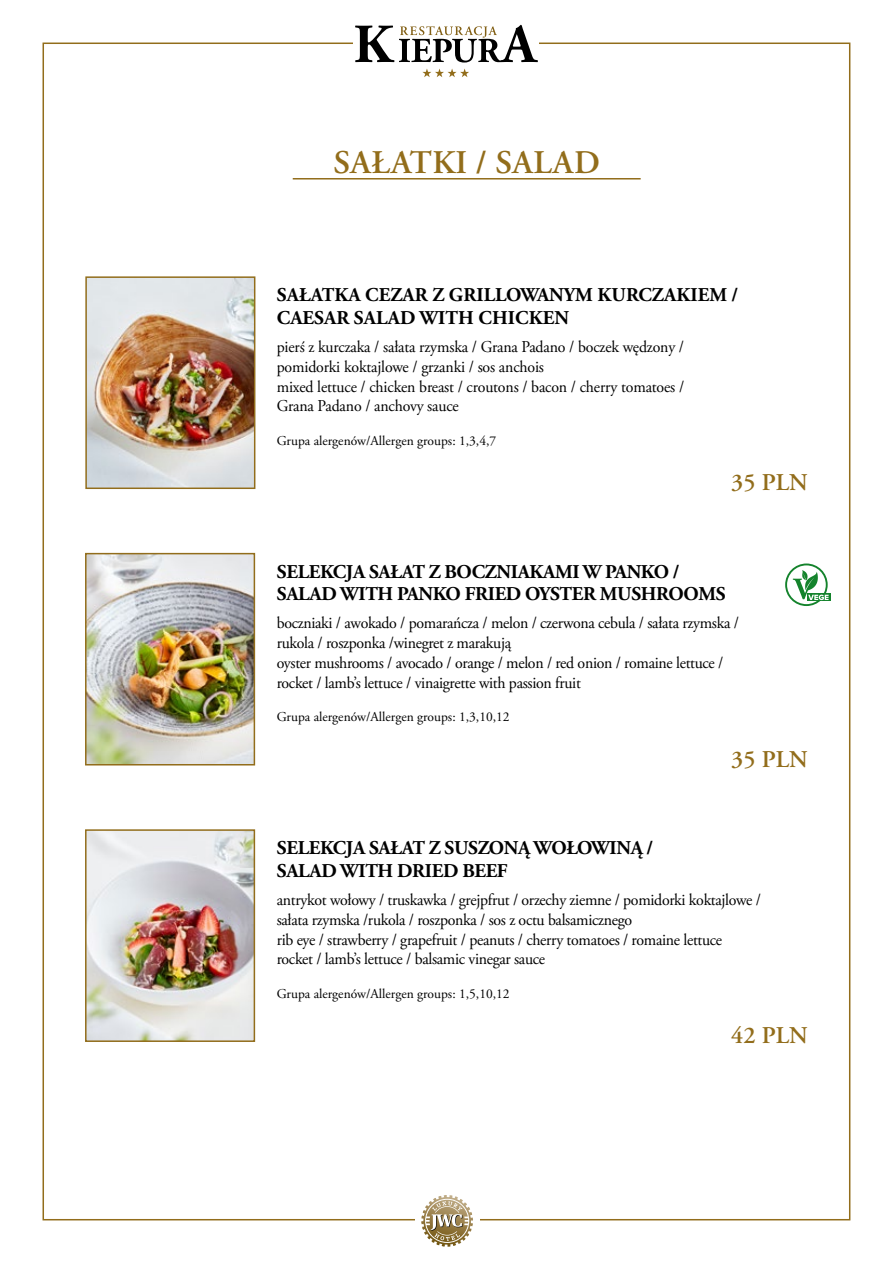
<style>
.page{position:relative;width:893px;height:1263px;background:#fff}
.page>*{position:absolute;margin:0;border:0;box-sizing:border-box;transform-origin:0 0}
.t1{font:600 33px "Adobe Garamond Pro";letter-spacing:.015em;color:#926d1b}
.t2{font:600 24px "Adobe Garamond Pro";color:#926d1b}
.t3{font:700 19.5px/22.5px "Adobe Garamond Pro";letter-spacing:-.015em;color:#000}
.t4{font:700 19.5px/22.5px "Adobe Garamond Pro";letter-spacing:.005em;color:#000}
.t5{font:16.5px/19.8px "Adobe Garamond Pro";letter-spacing:-.02em;color:#000;scale:.96 1}
.t6{font:13.5px "Adobe Garamond Pro";color:#000}
</style>
<div class="page">
<svg style="left:355px;top:25px;width:183px;height:38px"></svg>
<svg style="left:422px;top:69px;width:47px;height:8px"></svg>
<svg style="left:421px;top:1195px;width:52px;height:52px"></svg>
<hr style="left:293px;top:178px;width:348px;height:1px;background:#926d1b">
<img style="left:88px;top:279px;width:164px;height:207px">
<div style="left:85px;top:276px;width:170px;height:213px;border:2px solid #926d1b"></div>
<img style="left:88px;top:556px;width:164px;height:206px">
<div style="left:85px;top:553px;width:170px;height:212px;border:2px solid #926d1b"></div>
<img style="left:88px;top:832px;width:164px;height:207px">
<div style="left:85px;top:829px;width:170px;height:213px;border:2px solid #926d1b"></div>
<div style="left:785px;top:563px;width:43px;height:43px;border:2px solid #14832c;border-radius:50%"></div>
<div style="left:807px;top:593px;width:24px;height:8px;background:#14832c"></div>
<svg style="left:793px;top:570px;width:36px;height:30px"></svg>
<h1 class="t1" style="left:333px;top:143px;width:268px">SAŁATKI / SALAD</h1>
<p class="t4" style="left:277px;top:284px;width:463px">SAŁATKA CEZAR Z GRILLOWANYM KURCZAKIEM /<br>CAESAR SALAD WITH CHICKEN</p>
<p class="t5" style="left:277px;top:337px;width:426px">pierś z kurczaka / sałata rzymska / Grana Padano / boczek wędzony / pomidorki koktajlowe / grzanki / sos anchois<br>mixed lettuce / chicken breast / croutons / bacon / cherry tomatoes / Grana Padano / anchovy sauce</p>
<p class="t6" style="left:277px;top:432px;width:221px">Grupa alergenów/Allergen groups: 1,3,4,7</p>
<h2 class="t2" style="left:731px;top:469px;width:78px">35 PLN</h2>
<p class="t3" style="left:277px;top:561px;width:450px">SELEKCJA SAŁAT Z BOCZNIAKAMI W PANKO /<br>SALAD WITH PANKO FRIED OYSTER MUSHROOMS</p>
<p class="t5" style="left:277px;top:614px;width:483px">boczniaki / awokado / pomarańcza / melon / czerwona cebula / sałata rzymska / rukola / roszponka /winegret z marakują<br>oyster mushrooms / avocado / orange / melon / red onion / romaine lettuce / rocket / lamb’s lettuce / vinaigrette with passion fruit</p>
<p class="t6" style="left:277px;top:709px;width:234px">Grupa alergenów/Allergen groups: 1,3,10,12</p>
<h2 class="t2" style="left:731px;top:745px;width:78px">35 PLN</h2>
<p class="t3" style="left:277px;top:837px;width:378px">SELEKCJA SAŁAT Z SUSZONĄ WOŁOWINĄ /<br>SALAD WITH DRIED BEEF</p>
<p class="t5" style="left:277px;top:890px;width:506px">antrykot wołowy / truskawka / grejpfrut / orzechy ziemne / pomidorki koktajlowe / sałata rzymska /rukola / roszponka / sos z octu balsamicznego<br>rib eye / strawberry / grapefruit / peanuts / cherry tomatoes / romaine lettuce rocket / lamb’s lettuce / balsamic vinegar sauce</p>
<p class="t6" style="left:277px;top:985px;width:234px">Grupa alergenów/Allergen groups: 1,5,10,12</p>
<h2 class="t2" style="left:731px;top:1021px;width:78px">42 PLN</h2>
</div>
